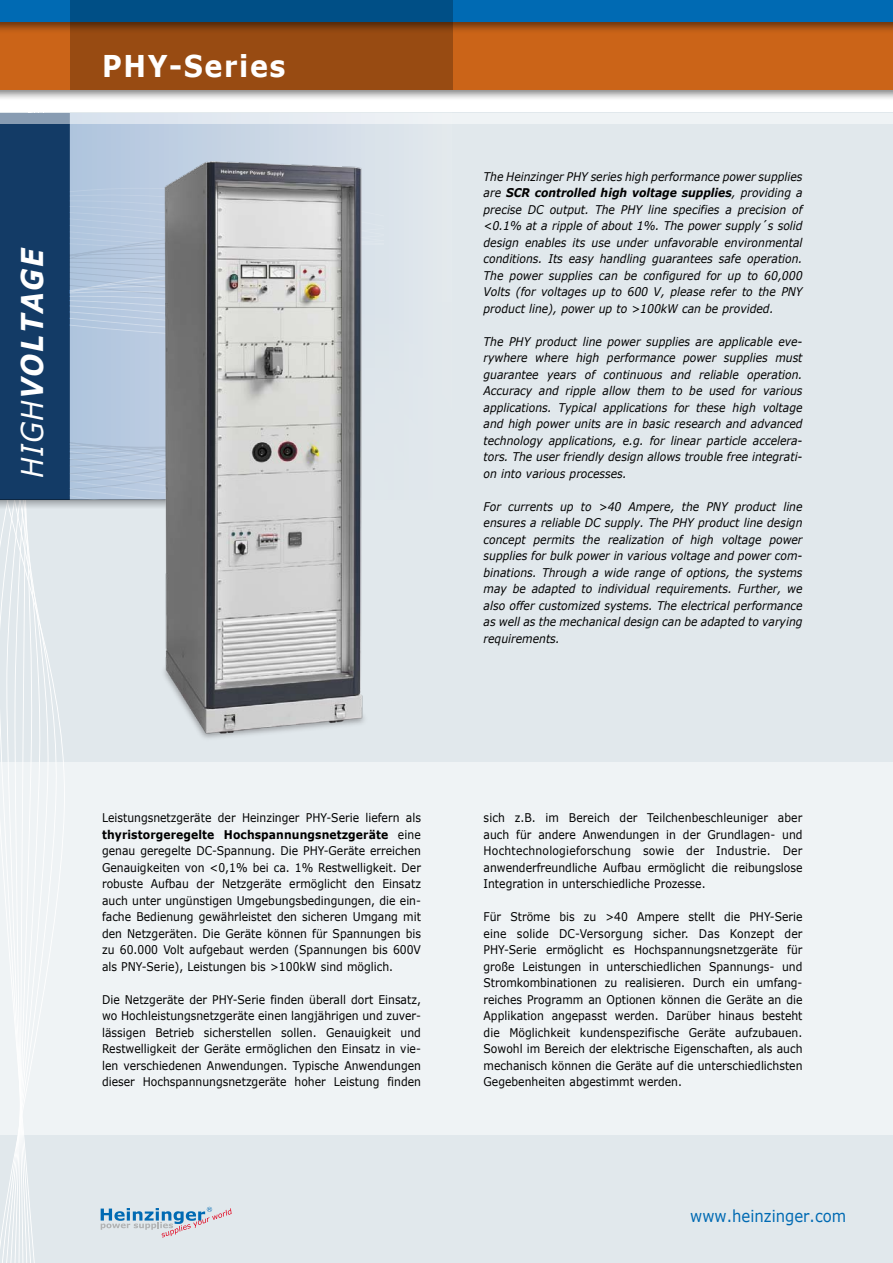
<style>
.page{position:relative;width:893px;height:1263px;background:#fff}
.page>*{position:absolute;margin:0;border:0;box-sizing:border-box;transform-origin:0 0}
.t1{font:italic 700 30px "Verdana";color:#fff;scale:.9 1}
.t2{font:700 30px "Verdana";letter-spacing:.06em;color:#fff;scale:.9 1}
.t3{font:16.5px "Verdana";color:#006ab3;scale:.9 1}
.t4{font:12px/16.5px "Verdana";color:#000;text-align:justify;scale:.9 1}
.t5{font:italic 12px/16.5px "Verdana";color:#000;text-align:justify;scale:.9 1}
.s1{font-weight:400}
.s2{font-weight:700}
</style>
<div class="page">
<div style="left:0;top:113px;width:893px;height:1150px;background:#e1e8ec"></div>
<svg style="left:0;top:112px;width:73px;height:1151px"></svg>
<div style="left:0;top:113px;width:69px;height:387px;background:#133b66"></div>
<div style="left:0;top:0;width:893px;height:102px;background:#000;opacity:.5"></div>
<div style="left:0;top:0;width:893px;height:89px;background:#cb6418"></div>
<div style="left:0;top:0;width:893px;height:35px;background:#000;opacity:.5"></div>
<div style="left:0;top:0;width:893px;height:22px;background:#006ab3"></div>
<svg style="left:0;top:113px;width:893px;height:10px;fill:#eff3f5"></svg>
<svg style="left:70px;top:0;width:383px;height:89px;fill:#984b12"></svg>
<svg style="left:69px;top:112px;width:383px;height:388px"></svg>
<svg style="left:0;top:500px;width:136px;height:9px"></svg>
<svg style="left:69px;top:156px;width:67px;height:215px"></svg>
<svg style="left:70px;top:395px;width:66px;height:105px"></svg>
<div style="left:217px;top:302px;width:306px;height:368px;background:#e1e8ec"></div>
<img style="left:136px;top:119px;width:285px;height:644px">
<div style="left:0;top:763px;width:893px;height:372px;background:#eff3f5"></div>
<svg style="left:101px;top:1207px;width:131px;height:30px"></svg>
<h1 class="t2" style="left:102px;top:47px;width:205px">PHY-Series</h1>
<h1 class="t1" style="left:13px;top:478px;width:258px;rotate:-90deg"><span class="s1">HIGH</span>VOLTAGE</h1>
<p class="t5" style="left:484px;top:168px;width:356px">The Heinzinger PHY series high performance power supplies are <span class="s2">SCR controlled high voltage supplies</span>, providing a precise DC output. The PHY line specifies a precision of &lt;0.1% at a ripple of about 1%. The power supply´s solid design enables its use under unfavorable environmental conditions. Its easy handling guarantees safe operation.<br>The power supplies can be configured for up to 60,000<br>Volts (for voltages up to 600 V, please refer to the PNY product line), power up to &gt;100kW can be provided.</p>
<p class="t5" style="left:484px;top:333px;width:356px">The PHY product line power supplies are applicable eve&shy;rywhere where high performance power supplies must guarantee years of continuous and reliable operation.<br>Accuracy and ripple allow them to be used for various applications. Typical applications for these high voltage and high power units are in basic research and advanced technology applications, e.g. for linear particle accelera&shy;tors. The user friendly design allows trouble free integrati&shy;on into various processes.</p>
<p class="t5" style="left:484px;top:498px;width:356px">For currents up to &gt;40 Ampere, the PNY product line ensures a reliable DC supply. The PHY product line design concept permits the realization of high voltage power supplies for bulk power in various voltage and power com&shy;binations. Through a wide range of options, the systems may be adapted to individual requirements. Further, we also offer customized systems. The electrical performance as well as the mechanical design can be adapted to varying requirements.</p>
<p class="t4" style="left:102px;top:809px;width:356px">Leistungsnetzgeräte der Heinzinger PHY-Serie liefern als <span class="s2">thyristorgeregelte Hochspannungsnetzgeräte</span> eine genau geregelte DC-Spannung. Die PHY-Geräte erreichen Genauigkeiten von &lt;0,1% bei ca. 1% Restwelligkeit. Der robuste Aufbau der Netzgeräte ermöglicht den Einsatz auch unter ungünstigen Umgebungsbedingungen, die ein&shy;fache Bedienung gewährleistet den sicheren Umgang mit den Netzgeräten. Die Geräte können für Spannungen bis zu 60.000 Volt aufgebaut werden (Spannungen bis 600V als PNY-Serie), Leistungen bis &gt;100kW sind möglich.</p>
<p class="t4" style="left:102px;top:991px;width:356px">Die Netzgeräte der PHY-Serie finden überall dort Einsatz, wo Hochleistungsnetzgeräte einen langjährigen und zuver&shy;lässigen Betrieb sicherstellen sollen. Genauigkeit und Restwelligkeit der Geräte ermöglichen den Einsatz in vie&shy;len verschiedenen Anwendungen. Typische Anwendungen dieser Hochspannungsnetzgeräte hoher Leistung finden</p>
<p class="t4" style="left:484px;top:809px;width:356px">sich z.B. im Bereich der Teilchenbeschleuniger aber auch für andere Anwendungen in der Grundlagen- und Hochtechnologieforschung sowie der Industrie. Der anwenderfreundliche Aufbau ermöglicht die reibungslose Integration in unterschiedliche Prozesse.</p>
<p class="t4" style="left:484px;top:908px;width:356px">Für Ströme bis zu &gt;40 Ampere stellt die PHY-Serie eine solide DC-Versorgung sicher. Das Konzept der PHY-Serie ermöglicht es Hochspannungsnetzgeräte für große Leistungen in unterschiedlichen Spannungs- und Stromkombinationen zu realisieren. Durch ein umfang&shy;reiches Programm an Optionen können die Geräte an die Applikation angepasst werden. Darüber hinaus besteht die Möglichkeit kundenspezifische Geräte aufzubauen.<br>Sowohl im Bereich der elektrische Eigenschaften, als auch mechanisch können die Geräte auf die unterschiedlichsten Gegebenheiten abgestimmt werden.</p>
<h2 class="t3" style="left:690px;top:1205px;width:175px">www.heinzinger.com</h2>
</div>
